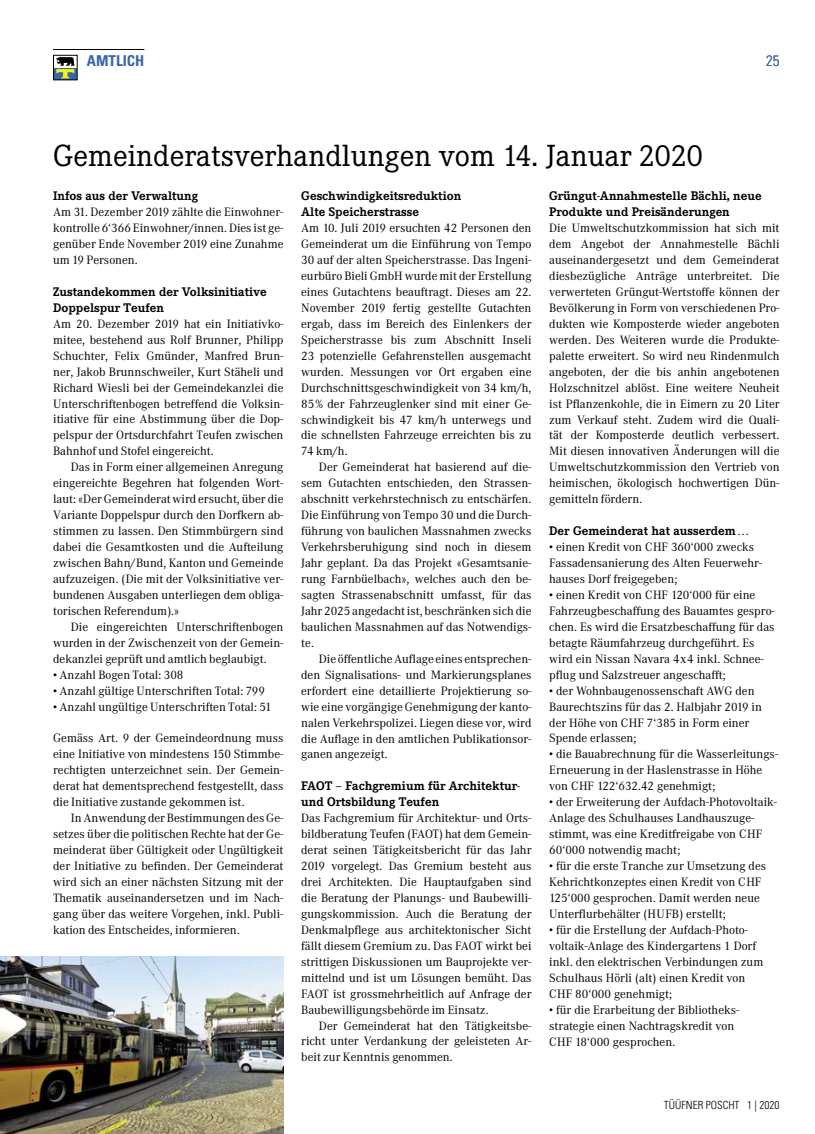
<style>
.page{position:relative;width:815px;height:1134px;background:#fff}
.page>*{position:absolute;margin:0;border:0;box-sizing:border-box;transform-origin:0 0}
.t1{font:30px "Corporate EBQ";color:#000}
.t2{font:700 condensed 15px "Univers LT Std";color:#3767a6}
.t3{font:300 condensed 15px "Univers LT Std";color:#3767a6}
.t4{font:700 12.25px/16px "Corporate EBQ";color:#000}
.t5{font:11.88px/16px "Corporate ABQ";color:#000;text-align:justify}
.t6{font:300 condensed 11.25px "Univers LT Std";color:#000}
</style>
<div class="page">
<hr style="left:53px;top:49px;width:91px;height:1px;background:#000">
<div style="left:54px;top:55px;width:23px;height:25px;background:#3767a6"></div>
<div style="left:54px;top:55px;width:23px;height:12px;background:#fff"></div>
<svg style="left:56px;top:57px;width:19px;height:21px"></svg>
<div style="left:53px;top:55px;width:25px;height:25px;border:1px solid #000"></div>
<img style="left:0;top:957px;width:283px;height:177px">
<p class="t2" style="left:87px;top:51px;width:59px">AMTLICH</p>
<p class="t3" style="left:766px;top:51px;width:15px">25</p>
<h1 class="t1" style="left:53px;top:138px;width:651px">Gemeinderatsverhandlungen vom 14. Januar 2020</h1>
<p class="t4" style="left:53px;top:188px;width:146px">Infos aus der Verwaltung</p>
<p class="t5" style="left:53px;top:204px;width:232px">Am 31. Dezember 2019 zählte die Einwohner&shy;kontrolle 6‘366 Einwohner/innen. Dies ist ge&shy;genüber Ende November 2019 eine Zunahme um 19 Personen.</p>
<p class="t4" style="left:53px;top:284px;width:215px">Zustandekommen der Volksinitiative<br>Doppelspur Teufen</p>
<p class="t5" style="left:53px;top:316px;width:232px">Am 20. Dezember 2019 hat ein Initiativko&shy;mitee, bestehend aus Rolf Brunner, Philipp Schuchter, Felix Gmünder, Manfred Brun&shy;ner, Jakob Brunnschweiler, Kurt Stäheli und Richard Wiesli bei der Gemeindekanzlei die Unterschriftenbogen betreffend die Volksin&shy;itiative für eine Abstimmung über die Dop&shy;pelspur der Ortsdurchfahrt Teufen zwischen Bahnhof und Stofel eingereicht.</p>
<p class="t5" style="left:53px;top:459px;width:232px;text-indent:18px">Das in Form einer allgemeinen Anregung eingereichte Begehren hat folgenden Wort&shy;laut: «Der Gemeinderat wird ersucht, über die Variante Doppelspur durch den Dorfkern ab&shy;stimmen zu lassen. Den Stimmbürgern sind dabei die Gesamtkosten und die Aufteilung zwischen Bahn/Bund, Kanton und Gemeinde aufzuzeigen. (Die mit der Volksinitiative ver&shy;bundenen Ausgaben unterliegen dem obliga&shy;torischen Referendum).»</p>
<p class="t5" style="left:53px;top:619px;width:232px;text-indent:18px">Die eingereichten Unterschriftenbogen wurden in der Zwischenzeit von der Gemein&shy;dekanzlei geprüft und amtlich beglaubigt.</p>
<p class="t5" style="left:53px;top:667px;width:132px">• Anzahl Bogen Total: 308</p>
<p class="t5" style="left:53px;top:683px;width:213px">• Anzahl gültige Unterschriften Total: 799</p>
<p class="t5" style="left:53px;top:699px;width:220px">• Anzahl ungültige Unterschriften Total: 51</p>
<p class="t5" style="left:53px;top:730px;width:232px">Gemäss Art. 9 der Gemeindeordnung muss eine Initiative von mindestens 150 Stimmbe&shy;rechtigten unterzeichnet sein. Der Gemein&shy;derat hat dementsprechend festgestellt, dass die Initiative zustande gekommen ist.</p>
<p class="t5" style="left:53px;top:810px;width:232px;text-indent:18px">In Anwendung der Bestimmungen des Ge&shy;setzes über die politischen Rechte hat der Ge&shy;meinderat über Gültigkeit oder Ungültigkeit der Initiative zu befinden. Der Gemeinderat wird sich an einer nächsten Sitzung mit der Thematik auseinandersetzen und im Nach&shy;gang über das weitere Vorgehen, inkl. Publi&shy;kation des Entscheides, informieren.</p>
<p class="t4" style="left:301px;top:188px;width:162px">Geschwindigkeitsreduktion<br>Alte Speicherstrasse</p>
<p class="t5" style="left:301px;top:220px;width:232px">Am 10. Juli 2019 ersuchten 42 Personen den Gemeinderat um die Einführung von Tempo 30 auf der alten Speicherstrasse. Das Ingeni&shy;eurbüro Bieli GmbH wurde mit der Erstellung eines Gutachtens beauftragt. Dieses am 22.<br>November 2019 fertig gestellte Gutachten ergab, dass im Bereich des Einlenkers der Speicherstrasse bis zum Abschnitt Inseli 23 potenzielle Gefahrenstellen ausgemacht wurden. Messungen vor Ort ergaben eine Durchschnittsgeschwindigkeit von 34 km/h, 85% der Fahrzeuglenker sind mit einer Ge&shy;schwindigkeit bis 47 km/h unterwegs und die schnellsten Fahrzeuge erreichten bis zu 74 km/h.</p>
<p class="t5" style="left:301px;top:459px;width:232px;text-indent:18px">Der Gemeinderat hat basierend auf die&shy;sem Gutachten entschieden, den Strassen&shy;abschnitt verkehrstechnisch zu entschärfen.<br>Die Einführung von Tempo 30 und die Durch&shy;führung von baulichen Massnahmen zwecks Verkehrsberuhigung sind noch in diesem Jahr geplant. Da das Projekt «Gesamtsanie&shy;rung Farnbüelbach», welches auch den be&shy;sagten Strassenabschnitt umfasst, für das Jahr 2025 angedacht ist, beschränken sich die baulichen Massnahmen auf das Notwendigs&shy;te.</p>
<p class="t5" style="left:301px;top:651px;width:232px;text-indent:18px">Die öffentliche Auflage eines entsprechen&shy;den Signalisations- und Markierungsplanes erfordert eine detaillierte Projektierung so&shy;wie eine vorgängige Genehmigung der kanto&shy;nalen Verkehrspolizei. Liegen diese vor, wird die Auflage in den amtlichen Publikationsor&shy;ganen angezeigt.</p>
<p class="t4" style="left:301px;top:778px;width:220px">FAOT – Fachgremium für Architektur&shy;und Ortsbildung Teufen</p>
<p class="t5" style="left:301px;top:810px;width:232px">Das Fachgremium für Architektur- und Orts&shy;bildberatung Teufen (FAOT) hat dem Gemein&shy;derat seinen Tätigkeitsbericht für das Jahr 2019 vorgelegt. Das Gremium besteht aus drei Architekten. Die Hauptaufgaben sind die Beratung der Planungs- und Baubewilli&shy;gungskommission. Auch die Beratung der Denkmalpflege aus architektonischer Sicht fällt diesem Gremium zu. Das FAOT wirkt bei strittigen Diskussionen um Bauprojekte ver&shy;mittelnd und ist um Lösungen bemüht. Das FAOT ist grossmehrheitlich auf Anfrage der Baubewilligungsbehörde im Einsatz.</p>
<p class="t5" style="left:301px;top:1017px;width:232px;text-indent:18px">Der Gemeinderat hat den Tätigkeitsbe&shy;richt unter Verdankung der geleisteten Ar&shy;beit zur Kenntnis genommen.</p>
<p class="t4" style="left:549px;top:188px;width:214px">Grüngut-Annahmestelle Bächli, neue<br>Produkte und Preisänderungen</p>
<p class="t5" style="left:549px;top:220px;width:232px">Die Umweltschutzkommission hat sich mit dem Angebot der Annahmestelle Bächli auseinandergesetzt und dem Gemeinderat diesbezügliche Anträge unterbreitet. Die verwerteten Grüngut-Wertstoffe können der Bevölkerung in Form von verschiedenen Pro&shy;dukten wie Komposterde wieder angeboten werden. Des Weiteren wurde die Produkte&shy;palette erweitert. So wird neu Rindenmulch angeboten, der die bis anhin angebotenen Holzschnitzel ablöst. Eine weitere Neuheit ist Pflanzenkohle, die in Eimern zu 20 Liter zum Verkauf steht. Zudem wird die Quali&shy;tät der Komposterde deutlich verbessert.<br>Mit diesen innovativen Änderungen will die Umweltschutzkommission den Vertrieb von heimischen, ökologisch hochwertigen Dün&shy;gemitteln fördern.</p>
<p class="t4" style="left:549px;top:523px;width:202px">Der Gemeinderat hat ausserdem…</p>
<p class="t5" style="left:549px;top:539px;width:214px;text-align:left">• einen Kredit von CHF 360‘000 zwecks<br>Fassadensanierung des Alten Feuerwehr&shy;hauses Dorf freigegeben;</p>
<p class="t5" style="left:549px;top:587px;width:227px;text-align:left">• einen Kredit von CHF 120‘000 für eine Fahrzeugbeschaffung des Bauamtes gespro&shy;chen. Es wird die Ersatzbeschaffung für das betagte Räumfahrzeug durchgeführt. Es wird ein Nissan Navara 4x4 inkl. Schnee&shy;pflug und Salzstreuer angeschafft;</p>
<p class="t5" style="left:549px;top:683px;width:214px;text-align:left">• der Wohnbaugenossenschaft AWG den<br>Baurechtszins für das 2. Halbjahr 2019 in der Höhe von CHF 7‘385 in Form einer<br>Spende erlassen;</p>
<p class="t5" style="left:549px;top:746px;width:231px;text-align:left">• die Bauabrechnung für die Wasserleitungs-<br>Erneuerung in der Haslenstrasse in Höhe von CHF 122‘632.42 genehmigt;</p>
<p class="t5" style="left:549px;top:794px;width:229px;text-align:left">• der Erweiterung der Aufdach-Photovoltaik-Anlage des Schulhauses Landhauszuge&shy;stimmt, was eine Kreditfreigabe von CHF 60‘000 notwendig macht;</p>
<p class="t5" style="left:549px;top:858px;width:218px;text-align:left">• für die erste Tranche zur Umsetzung des Kehrichtkonzeptes einen Kredit von CHF 125‘000 gesprochen. Damit werden neue Unterflurbehälter (HUFB) erstellt;</p>
<p class="t5" style="left:549px;top:922px;width:216px;text-align:left">• für die Erstellung der Aufdach-Photo&shy;voltaik-Anlage des Kindergartens 1 Dorf inkl. den elektrischen Verbindungen zum Schulhaus Hörli (alt) einen Kredit von CHF 80‘000 genehmigt;</p>
<p class="t5" style="left:549px;top:1002px;width:192px;text-align:left">• für die Erarbeitung der Bibliotheks&shy;strategie einen Nachtragskredit von<br>CHF 18‘000 gesprochen.</p>
<p class="t6" style="left:664px;top:1098px;width:117px">TÜÜFNER POSCHT 1 | 2020</p>
</div>
